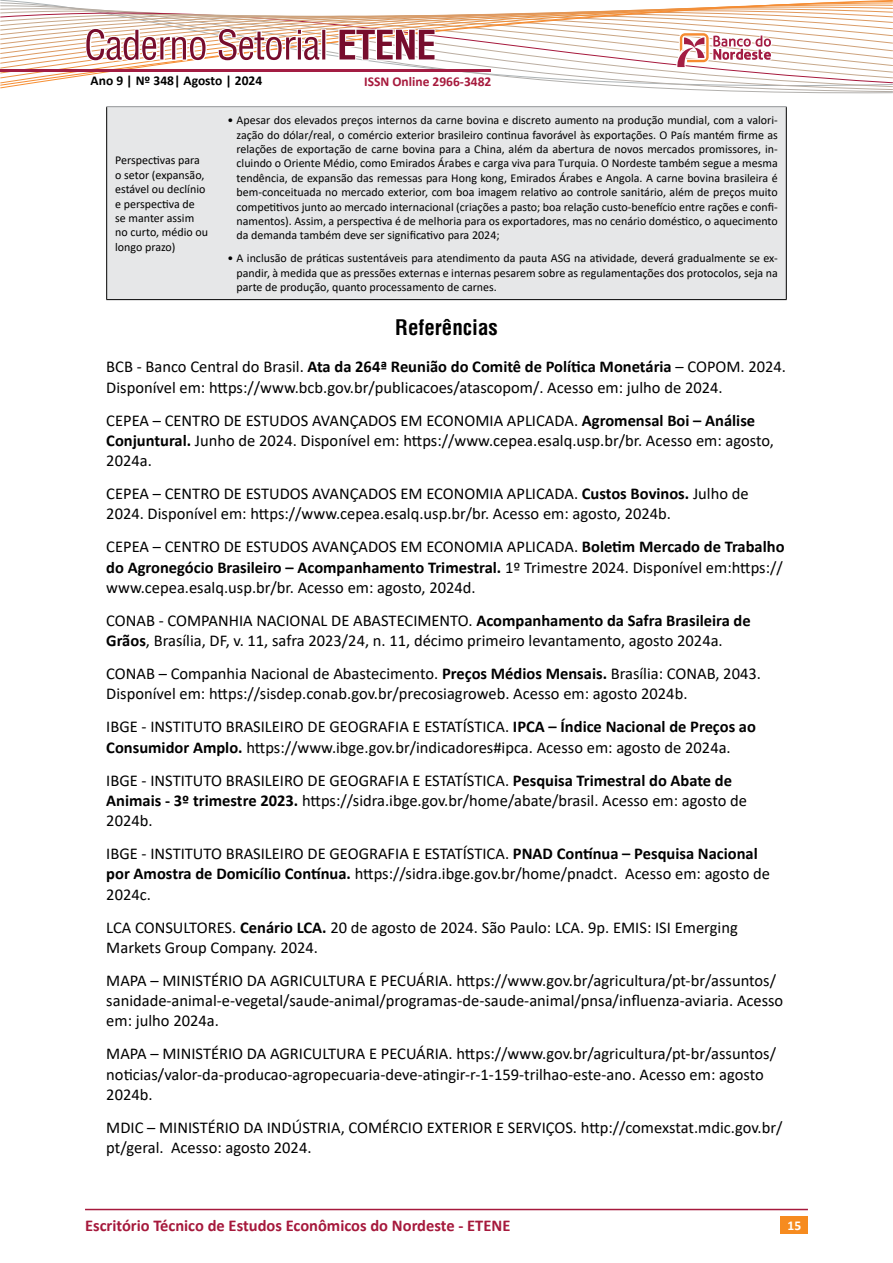
<style>
.page{position:relative;width:893px;height:1263px;background:#fff}
.page>*{position:absolute;margin:0;border:0;box-sizing:border-box;transform-origin:0 0}
.t1{font:700 condensed 21px "Helvetica";color:#000}
.t2{font:16.5px/20.2px "Calibri";color:#000}
.t3{font:700 16.5px "Calibri";color:#a6193c}
.t4{font:700 13.5px "Calibri";color:#000}
.t5{font:700 13.5px "Calibri";color:#a6193c}
.t6{font:700 13.5px "Calibri";color:#fff}
.t7{font:12px/14.4px "Calibri";color:#000;text-align:justify}
.s1{font-weight:700}
</style>
<div class="page">
<div style="left:781px;top:1216px;width:27px;height:17px;background:#f68b1f"></div>
<hr style="left:85px;top:1209px;width:723px;height:1px;background:#a6193c">
<svg style="left:0;top:0;width:893px;height:301px"></svg>
<hr style="left:0;top:70px;width:490px;height:2px;background:#a31d43">
<div style="left:107px;top:107px;width:679px;height:192px;background:#e6e7e8"></div>
<hr style="left:106px;top:107px;width:1px;height:192px;background:#000">
<hr style="left:786px;top:107px;width:1px;height:192px;background:#000">
<hr style="left:106px;top:299px;width:113px;height:1px;background:#000">
<hr style="left:219px;top:299px;width:568px;height:1px;background:#000">
<hr style="left:106px;top:106px;width:113px;height:1px;background:#939598">
<hr style="left:219px;top:106px;width:568px;height:1px;background:#939598">
<p class="t4" style="left:91px;top:71px;width:173px">Ano 9 | Nº 348| Agosto | 2024</p>
<p class="t5" style="left:364px;top:72px;width:129px">ISSN Online 2966-3482</p>
<p class="t7" style="left:236px;top:113px;width:543px;text-indent:-9px">• Apesar dos elevados preços internos da carne bovina e discreto aumento na produção mundial, com a valori&shy;zação do dólar/real, o comércio exterior brasileiro continua favorável às exportações. O País mantém firme as relações de exportação de carne bovina para a China, além da abertura de novos mercados promissores, in&shy;cluindo o Oriente Médio, como Emirados Árabes e carga viva para Turquia. O Nordeste também segue a mesma tendência, de expansão das remessas para Hong kong, Emirados Árabes e Angola. A carne bovina brasileira é bem-conceituada no mercado exterior, com boa imagem relativo ao controle sanitário, além de preços muito competitivos junto ao mercado internacional (criações a pasto; boa relação custo-benefício entre rações e confi&shy;namentos). Assim, a perspectiva é de melhoria para os exportadores, mas no cenário doméstico, o aquecimento da demanda também deve ser significativo para 2024;</p>
<p class="t7" style="left:236px;top:251px;width:543px;text-indent:-9px">• A inclusão de práticas sustentáveis para atendimento da pauta ASG na atividade, deverá gradualmente se ex&shy;pandir, à medida que as pressões externas e internas pesarem sobre as regulamentações dos protocolos, seja na parte de produção, quanto processamento de carnes.</p>
<p class="t1" style="left:395px;top:314px;width:104px">Referências</p>
<p class="t2" style="left:106px;top:356px;width:681px">BCB - Banco Central do Brasil. <span class="s1">Ata da 264ª Reunião do Comitê de Política Monetária</span> – COPOM. 2024.<br>Disponível em: https://www.bcb.gov.br/publicacoes/atascopom/. Acesso em: julho de 2024.</p>
<p class="t2" style="left:106px;top:410px;width:669px">CEPEA – CENTRO DE ESTUDOS AVANÇADOS EM ECONOMIA APLICADA. <span class="s1">Agromensal Boi – Análise<br>Conjuntural.</span> Junho de 2024. Disponível em: https://www.cepea.esalq.usp.br/br. Acesso em: agosto,<br>2024a.</p>
<p class="t2" style="left:106px;top:483px;width:644px">CEPEA – CENTRO DE ESTUDOS AVANÇADOS EM ECONOMIA APLICADA. <span class="s1">Custos Bovinos.</span> Julho de<br>2024. Disponível em: https://www.cepea.esalq.usp.br/br. Acesso em: agosto, 2024b.</p>
<p class="t2" style="left:106px;top:536px;width:680px;text-align:justify">CEPEA – CENTRO DE ESTUDOS AVANÇADOS EM ECONOMIA APLICADA. <span class="s1">Boletim Mercado de Trabalho do Agronegócio Brasileiro – Acompanhamento Trimestral.</span> 1º Trimestre 2024. Disponível em:https:// www.cepea.esalq.usp.br/br. Acesso em: agosto, 2024d.</p>
<p class="t2" style="left:106px;top:610px;width:646px">CONAB - COMPANHIA NACIONAL DE ABASTECIMENTO. <span class="s1">Acompanhamento da Safra Brasileira de<br>Grãos</span>, Brasília, DF, v. 11, safra 2023/24, n. 11, décimo primeiro levantamento, agosto 2024a.</p>
<p class="t2" style="left:106px;top:663px;width:656px">CONAB – Companhia Nacional de Abastecimento. <span class="s1">Preços Médios Mensais.</span> Brasília: CONAB, 2043.<br>Disponível em: https://sisdep.conab.gov.br/precosiagroweb. Acesso em: agosto 2024b.</p>
<p class="t2" style="left:106px;top:716px;width:651px">IBGE - INSTITUTO BRASILEIRO DE GEOGRAFIA E ESTATÍSTICA. <span class="s1">IPCA – Índice Nacional de Preços ao<br>Consumidor Amplo.</span> https://www.ibge.gov.br/indicadores#ipca. Acesso em: agosto de 2024a.</p>
<p class="t2" style="left:106px;top:770px;width:642px">IBGE - INSTITUTO BRASILEIRO DE GEOGRAFIA E ESTATÍSTICA. <span class="s1">Pesquisa Trimestral do Abate de<br>Animais - 3º trimestre 2023.</span> https://sidra.ibge.gov.br/home/abate/brasil. Acesso em: agosto de<br>2024b.</p>
<p class="t2" style="left:106px;top:843px;width:665px">IBGE - INSTITUTO BRASILEIRO DE GEOGRAFIA E ESTATÍSTICA. <span class="s1">PNAD Contínua – Pesquisa Nacional por Amostra de Domicílio Contínua.</span> https://sidra.ibge.gov.br/home/pnadct. Acesso em: agosto de<br>2024c.</p>
<p class="t2" style="left:106px;top:917px;width:633px">LCA CONSULTORES. <span class="s1">Cenário LCA.</span> 20 de agosto de 2024. São Paulo: LCA. 9p. EMIS: ISI Emerging<br>Markets Group Company. 2024.</p>
<p class="t2" style="left:106px;top:970px;width:678px">MAPA – MINISTÉRIO DA AGRICULTURA E PECUÁRIA. https://www.gov.br/agricultura/pt-br/assuntos/ sanidade-animal-e-vegetal/saude-animal/programas-de-saude-animal/pnsa/influenza-aviaria. Acesso em: julho 2024a.</p>
<p class="t2" style="left:106px;top:1043px;width:671px">MAPA – MINISTÉRIO DA AGRICULTURA E PECUÁRIA. https://www.gov.br/agricultura/pt-br/assuntos/ noticias/valor-da-producao-agropecuaria-deve-atingir-r-1-159-trilhao-este-ano. Acesso em: agosto<br>2024b.</p>
<p class="t2" style="left:106px;top:1117px;width:678px">MDIC – MINISTÉRIO DA INDÚSTRIA, COMÉRCIO EXTERIOR E SERVIÇOS. http://comexstat.mdic.gov.br/ pt/geral. Acesso: agosto 2024.</p>
<p class="t7" style="left:115px;top:153px;width:94px;text-align:left">Perspectivas para o setor (expansão, estável ou declínio e perspectiva de se manter assim no curto, médio ou longo prazo)</p>
<p class="t3" style="left:85px;top:1213px;width:427px">Escritório Técnico de Estudos Econômicos do Nordeste - ETENE</p>
<p class="t6" style="left:787px;top:1216px;width:15px">15</p>
</div>
